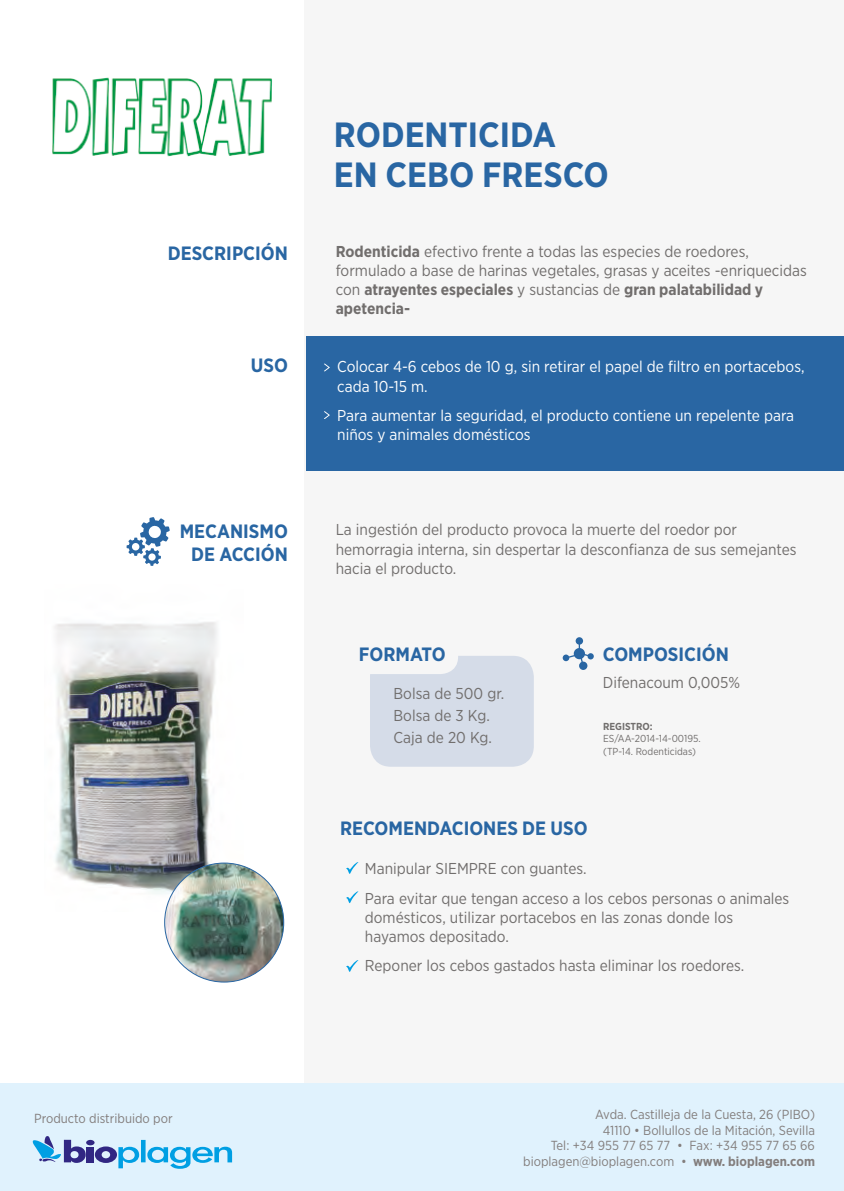
<style>
.page{position:relative;width:844px;height:1191px;background:#fff}
.page>*{position:absolute;margin:0;border:0;box-sizing:border-box;transform-origin:0 0}
.t1{font:700 35px/40.2px "Gotham Narrow";color:#2966a3}
.t2{font:700 19.25px/23.1px "Gotham Narrow";color:#2966a3;text-align:center}
.t3{font:15.75px/19.2px "Gotham Narrow";color:#716e6d}
.t4{font:15.75px/19.2px "Gotham Narrow";color:#fff}
.t5{font:13.12px/15.8px "Gotham Narrow";color:#837e7d;text-align:right}
.t6{font:10.15px/12.2px "Gotham Narrow";color:#716e6d}
.t7{font:700 10.15px "Gotham Narrow";color:#716e6d}
.s1{font-weight:700}
</style>
<div class="page">
<div style="left:304px;top:0;width:539px;height:1191px;background:#f6f6f6"></div>
<div style="left:306px;top:335px;width:537px;height:135px;background:#2966a3"></div>
<div style="left:0;top:1083px;width:843px;height:108px;background:#e0f2fd"></div>
<img style="left:54px;top:622px;width:189px;height:287px">
<div style="left:370px;top:656px;width:163px;height:110px;background:#d5dce8;border-radius:21px"></div>
<div style="left:345px;top:633px;width:113px;height:41px;background:#f6f6f6;border-radius:17px"></div>
<svg style="left:562px;top:637px;width:31px;height:33px"></svg>
<svg style="left:346px;top:862px;width:12px;height:12px"></svg>
<svg style="left:346px;top:891px;width:12px;height:12px"></svg>
<svg style="left:346px;top:960px;width:12px;height:12px"></svg>
<svg style="left:126px;top:517px;width:44px;height:49px"></svg>
<div style="left:87px;top:1146px;width:7px;height:16px;background:#312783"></div>
<svg style="left:33px;top:1136px;width:53px;height:26px"></svg>
<div style="left:86px;top:1139px;width:9px;height:6px;background:#312783;border-radius:50%"></div>
<svg style="left:95px;top:1139px;width:137px;height:29px"></svg>
<svg style="left:324px;top:363px;width:6px;height:8px"></svg>
<svg style="left:324px;top:411px;width:6px;height:8px"></svg>
<img style="left:165px;top:863px;width:118px;height:119px;border-radius:59px">
<img style="left:52px;top:77px;width:220px;height:80px">
<h1 class="t1" style="left:334px;top:114px;width:276px">RODENTICIDA<br>EN CEBO FRESCO</h1>
<p class="t2" style="left:168px;top:241px;width:122px">DESCRIPCIÓN</p>
<p class="t3" style="left:336px;top:241px;width:472px"><span class="s1">Rodenticida</span> efectivo frente a todas las especies de roedores, formulado a base de harinas vegetales, grasas y aceites -enriquecidas con <span class="s1">atrayentes especiales</span> y sustancias de <span class="s1">gran palatabilidad y apetencia-</span></p>
<p class="t2" style="left:251px;top:354px;width:39px">USO</p>
<p class="t4" style="left:337px;top:357px;width:468px">Colocar 4-6 cebos de 10 g, sin retirar el papel de filtro en portacebos, cada 10-15 m.</p>
<p class="t4" style="left:337px;top:405px;width:458px">Para aumentar la seguridad, el producto contiene un repelente para niños y animales domésticos</p>
<p class="t2" style="left:180px;top:520px;width:110px">MECANISMO<br>DE ACCIÓN</p>
<p class="t3" style="left:336px;top:520px;width:462px">La ingestión del producto provoca la muerte del roedor por hemorragia interna, sin despertar la desconfianza de sus semejantes hacia el producto.</p>
<p class="t2" style="left:359px;top:643px;width:88px">FORMATO</p>
<p class="t3" style="left:393px;top:681px;width:112px;line-height:22.2px">Bolsa de 500 gr.<br>Bolsa de 3 Kg.<br>Caja de 20 Kg.</p>
<p class="t2" style="left:602px;top:643px;width:127px">COMPOSICIÓN</p>
<p class="t3" style="left:602px;top:672px;width:139px">Difenacoum 0,005%</p>
<p class="t7" style="left:603px;top:720px;width:51px">REGISTRO:</p>
<p class="t6" style="left:603px;top:732px;width:99px">ES/AA-2014-14-00195. (TP-14. Rodenticidas)</p>
<p class="t2" style="left:340px;top:817px;width:249px">RECOMENDACIONES DE USO</p>
<p class="t3" style="left:365px;top:854px;width:426px;line-height:29.2px">Manipular SIEMPRE con guantes.<br>Para evitar que tengan acceso a los cebos personas o animales</p>
<p class="t3" style="left:365px;top:907px;width:369px">domésticos, utilizar portacebos en las zonas donde los hayamos depositado.</p>
<p class="t3" style="left:365px;top:956px;width:381px">Reponer los cebos gastados hasta eliminar los roedores.</p>
<p class="t5" style="left:34px;top:1110px;width:140px">Producto distribuido por</p>
<p class="t5" style="left:523px;top:1106px;width:293px">Avda. Castilleja de la Cuesta, 26 (PIBO)<br>41110 • Bollullos de la Mitación, Sevilla<br>Tel: +34 955 77 65 77 • Fax: +34 955 77 65 66 bioplagen@bioplagen.com • <span class="s1">www. bioplagen.com</span></p>
</div>
